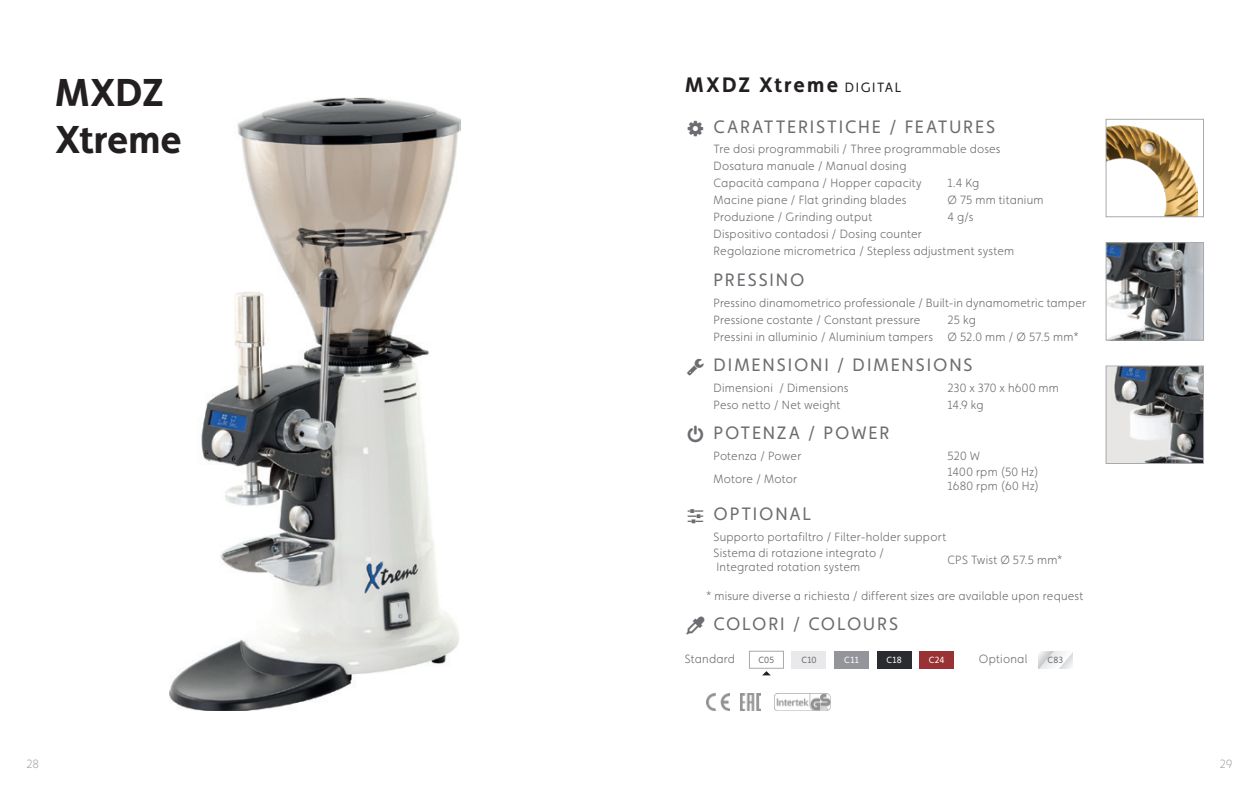
<style>
.page{position:relative;width:1259px;height:787px;background:#fff}
.page>*{position:absolute;margin:0;border:0;box-sizing:border-box;transform-origin:0 0}
.t1{font:700 39px "Faricy New";letter-spacing:-.005em;color:#231f20}
.t2{font:700 21px "Faricy New";letter-spacing:.1em;color:#231f20}
.t3{font:18px "Faricy New";letter-spacing:.105em;color:#6c6d70}
.t4{font:300 12px/17px "Faricy New";letter-spacing:.015em;color:#6c6d70}
.t5{font:300 12px "Faricy New";color:#a8a9ad}
.t6{font:9px "Faricy New";letter-spacing:.02em;color:#6c6d70}
.t7{font:9px "Faricy New";letter-spacing:.025em;color:#fff}
.s1{font-weight:400;font-size:13.5px}
</style>
<div class="page">
<img style="left:169px;top:97px;width:291px;height:613px">
<img style="left:1108px;top:244px;width:93px;height:94px">
<div style="left:1106px;top:242px;width:97px;height:98px;border:1px solid #a8a9ad"></div>
<img style="left:1108px;top:125px;width:89px;height:90px">
<div style="left:1106px;top:119px;width:97px;height:98px;border:1px solid #a8a9ad"></div>
<img style="left:1108px;top:368px;width:93px;height:93px">
<div style="left:1106px;top:366px;width:97px;height:97px;border:1px solid #a8a9ad"></div>
<div style="left:749px;top:651px;width:34px;height:17px;border:1px solid #a8a9ad"></div>
<div style="left:792px;top:651px;width:34px;height:17px;background:#e9e9eb"></div>
<div style="left:834px;top:651px;width:34px;height:17px;background:#93959a"></div>
<div style="left:877px;top:651px;width:34px;height:17px;background:#2a2c2f"></div>
<div style="left:919px;top:651px;width:34px;height:17px;background:#993235"></div>
<svg style="left:1038px;top:651px;width:34px;height:17px"></svg>
<svg style="left:762px;top:671px;width:9px;height:4px"></svg>
<img style="left:706px;top:693px;width:24px;height:17px">
<img style="left:740px;top:693px;width:20px;height:17px">
<img style="left:774px;top:693px;width:56px;height:17px">
<h1 class="t1" style="left:55px;top:69px;width:110px">MXDZ</h1>
<h2 class="t2" style="left:685px;top:72px;width:218px">MXDZ Xtreme <span class="s1">DIGITAL</span></h2>
<h1 class="t1" style="left:55px;top:115px;width:128px">Xtreme</h1>
<h3 class="t3" style="left:713px;top:116px;width:283px">CARATTERISTICHE / FEATURES</h3>
<p class="t4" style="left:713px;top:141px;width:288px">Tre dosi programmabili / Three programmable doses<br>Dosatura manuale / Manual dosing<br>Capacità campana / Hopper capacity</p>
<p class="t4" style="left:947px;top:175px;width:33px">1.4 Kg</p>
<p class="t4" style="left:713px;top:192px;width:194px">Macine piane / Flat grinding blades</p>
<p class="t4" style="left:947px;top:192px;width:97px">Ø 75 mm titanium</p>
<p class="t4" style="left:713px;top:209px;width:160px">Produzione / Grinding output</p>
<p class="t4" style="left:947px;top:209px;width:28px">4 g/s</p>
<p class="t4" style="left:713px;top:226px;width:302px">Dispositivo contadosi / Dosing counter<br>Regolazione micrometrica / Stepless adjustment system</p>
<h3 class="t3" style="left:713px;top:269px;width:92px">PRESSINO</h3>
<p class="t4" style="left:713px;top:294px;width:374px">Pressino dinamometrico professionale / Built-in dynamometric tamper<br>Pressione costante / Constant pressure</p>
<p class="t4" style="left:713px;top:311px;width:367px;text-indent:234px">25 kg<br>Pressini in alluminio / Aluminium tampers Ø 52.0 mm / Ø 57.5 mm*</p>
<h3 class="t3" style="left:713px;top:354px;width:261px">DIMENSIONI / DIMENSIONS</h3>
<p class="t4" style="left:713px;top:379px;width:136px">Dimensioni / Dimensions</p>
<p class="t4" style="left:947px;top:379px;width:113px">230 x 370 x h600 mm</p>
<p class="t4" style="left:713px;top:396px;width:128px">Peso netto / Net weight</p>
<p class="t4" style="left:947px;top:396px;width:38px">14.9 kg</p>
<h3 class="t3" style="left:713px;top:422px;width:177px">POTENZA / POWER</h3>
<p class="t4" style="left:713px;top:447px;width:89px">Potenza / Power</p>
<p class="t4" style="left:947px;top:447px;width:34px">520 W</p>
<p class="t4" style="left:713px;top:470px;width:85px">Motore / Motor</p>
<p class="t4" style="left:947px;top:464px;width:93px;line-height:14.4px">1400 rpm (50 Hz)<br>1680 rpm (60 Hz)</p>
<h3 class="t3" style="left:713px;top:503px;width:99px">OPTIONAL</h3>
<p class="t4" style="left:713px;top:528px;width:234px;line-height:16.2px">Supporto portafiltro / Filter-holder support<br>Sistema di rotazione integrato /</p>
<p class="t4" style="left:716px;top:558px;width:145px">Integrated rotation system</p>
<p class="t4" style="left:947px;top:551px;width:117px">CPS Twist Ø 57.5 mm*</p>
<p class="t4" style="left:706px;top:587px;width:379px">* misure diverse a richiesta / different sizes are available upon request</p>
<h3 class="t3" style="left:713px;top:613px;width:186px">COLORI / COLOURS</h3>
<p class="t4" style="left:685px;top:650px;width:52px">Standard</p>
<p class="t6" style="left:758px;top:654px;width:17px">C05</p>
<p class="t6" style="left:801px;top:654px;width:17px">C10</p>
<p class="t7" style="left:844px;top:654px;width:16px">C11</p>
<p class="t7" style="left:886px;top:654px;width:17px">C18</p>
<p class="t7" style="left:928px;top:654px;width:17px">C24</p>
<p class="t4" style="left:979px;top:650px;width:50px">Optional</p>
<p class="t6" style="left:1047px;top:654px;width:17px">C83</p>
<p class="t5" style="left:26px;top:757px;width:14px">28</p>
<p class="t5" style="left:1219px;top:757px;width:14px">29</p>
</div>
